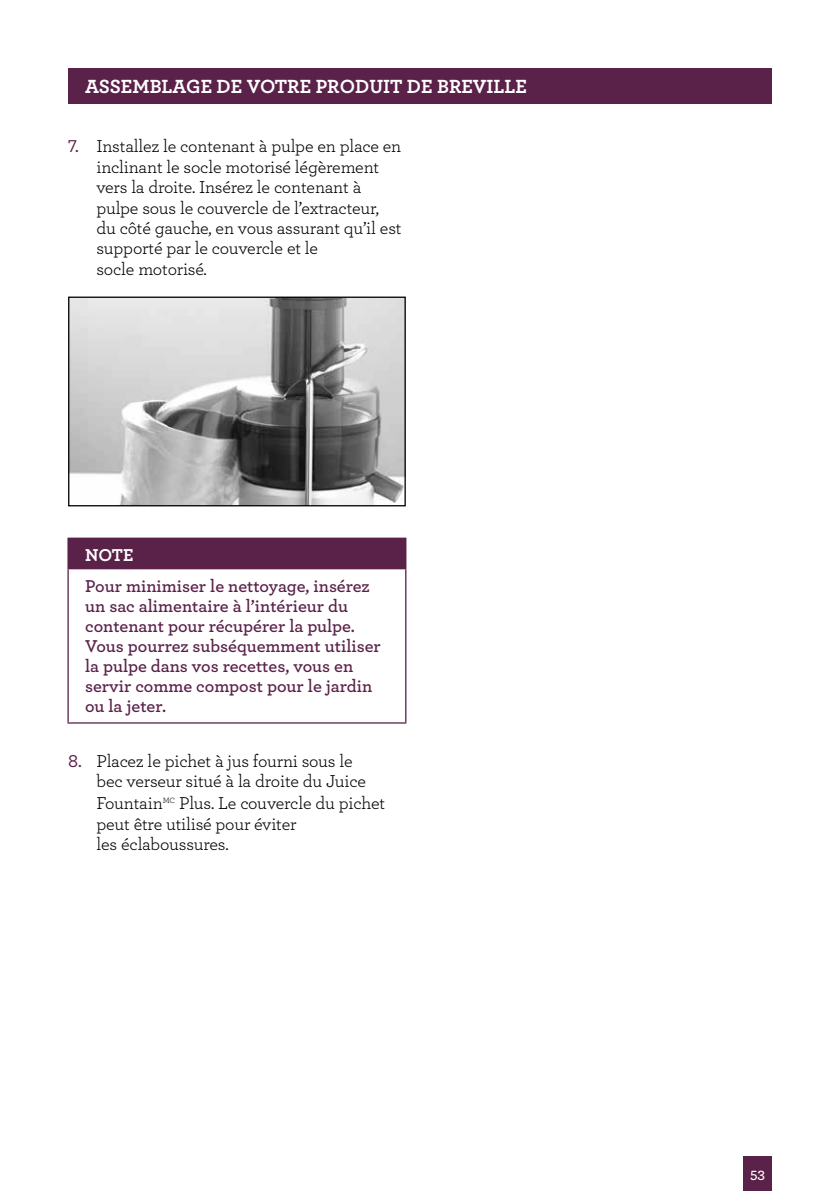
<style>
.page{position:relative;width:840px;height:1191px;background:#fff}
.page>*{position:absolute;margin:0;border:0;box-sizing:border-box;transform-origin:0 0}
.t1{font:20px "Archer Bold LF";color:#fff}
.t2{font:18px/20.4px "Archer Book LF";letter-spacing:-.01em;color:#000}
.t3{font:18px/20px "Archer Semibold LF";color:#5a2149}
.t4{font:18px "Archer Bold LF";color:#fff}
.t5{font:14px "Archer Semibold LF";color:#fff}
.t6{font:8px "Archer Book LF";color:#000}
.s1{font-family:"Archer Medium LF";color:#5a2149}
</style>
<div class="page">
<div style="left:743px;top:1157px;width:28px;height:34px;background:#5a2149"></div>
<img style="left:70px;top:298px;width:333px;height:206px">
<div style="left:68px;top:296px;width:337px;height:210px;border:1px solid #000"></div>
<div style="left:68px;top:538px;width:337px;height:30px;background:#5a2149"></div>
<hr style="left:67px;top:539px;width:2px;height:29px;background:#5a2149">
<svg style="left:405px;top:539px;width:1px;height:29px"></svg>
<hr style="left:67px;top:537px;width:339px;height:2px;background:#5a2149">
<hr style="left:67px;top:569px;width:2px;height:153px;background:#5a2149">
<hr style="left:405px;top:569px;width:1px;height:153px;background:#5a2149">
<hr style="left:67px;top:722px;width:339px;height:1px;background:#5a2149">
<hr style="left:67px;top:568px;width:339px;height:1px;background:#5a2149">
<div style="left:68px;top:68px;width:703px;height:36px;background:#5a2149"></div>
<p class="t1" style="left:85px;top:73px;width:244px">ASSEMBLAGE DE VOTRE PRODUIT</p>
<p class="t1" style="left:406px;top:73px;width:121px">DE BREVILLE</p>
<p class="t2" style="left:96px;top:136px;width:306px;text-indent:-28px"><span class="s1">7.</span> Installez le contenant à pulpe en place en inclinant le socle motorisé légèrement vers la droite. Insérez le contenant à pulpe sous le couvercle de l’extracteur, du côté gauche, en vous assurant qu’il est supporté par le couvercle et le<br>socle motorisé.</p>
<p class="t4" style="left:85px;top:543px;width:50px">NOTE</p>
<p class="t3" style="left:85px;top:575px;width:297px">Pour minimiser le nettoyage, insérez un sac alimentaire à l’intérieur du contenant pour récupérer la pulpe.<br>Vous pourrez subséquemment utiliser la pulpe dans vos recettes, vous en servir comme compost pour le jardin ou la jeter.</p>
<p class="t2" style="left:96px;top:749px;width:271px;line-height:21.2px;text-indent:-28px"><span class="s1">8.</span> Placez le pichet à jus fourni sous le bec verseur situé à la droite du Juice<br>Fountain</p>
<p class="t2" style="left:96px;top:792px;width:290px;text-indent:83px">Plus. Le couvercle du pichet peut être utilisé pour éviter<br>les éclaboussures.</p>
<p class="t6" style="left:162px;top:795px;width:14px">MC</p>
<p class="t5" style="left:749px;top:1166px;width:17px">53</p>
</div>
